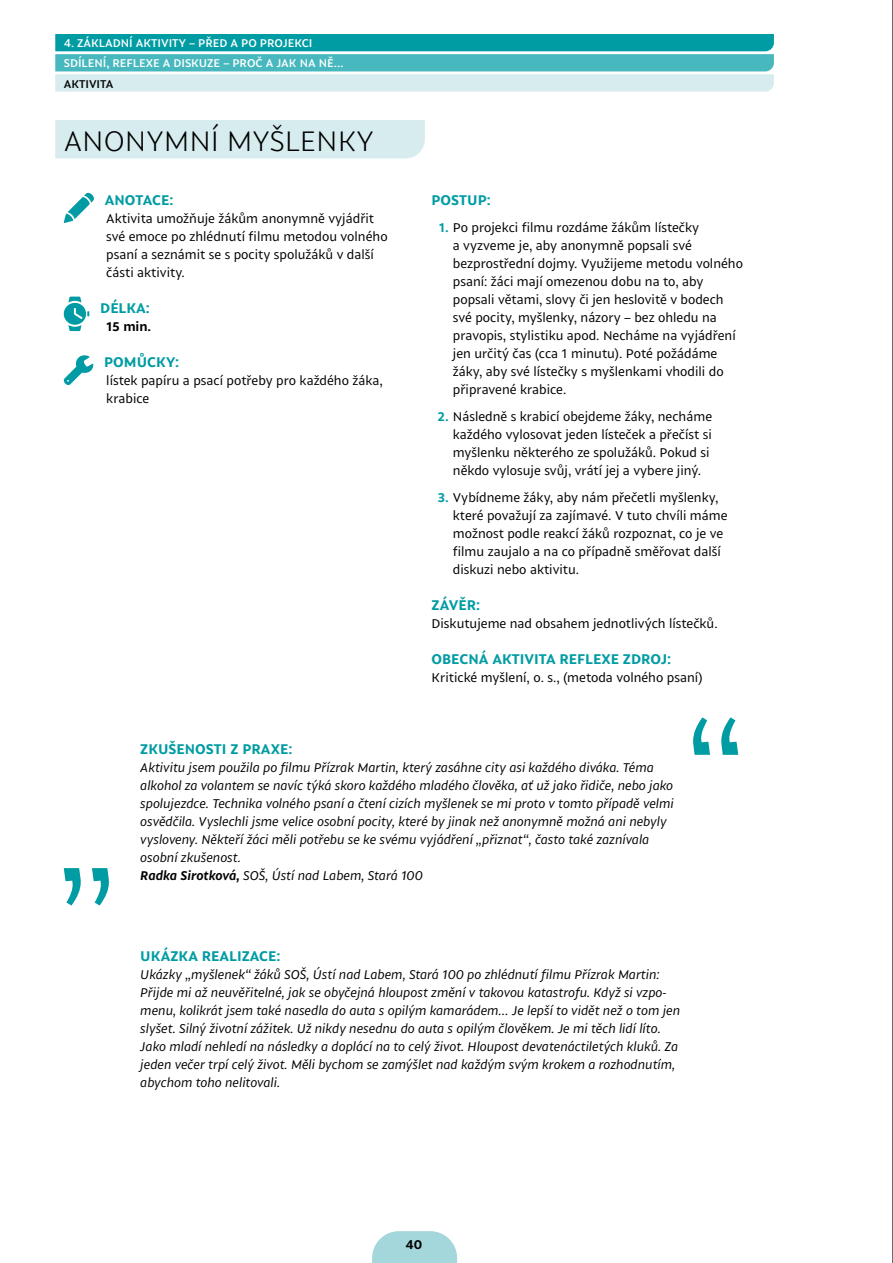
<style>
.page{position:relative;width:893px;height:1263px;background:#fff}
.page>*{position:absolute;margin:0;border:0;box-sizing:border-box;transform-origin:0 0}
.t1{font:132.3px "Sprout";color:#009ca3}
.t2{font:300 30px "Sprout";color:#000}
.t3{font:700 15px "Sprout";color:#009ca3}
.t4{font:13.5px/18px "Sprout";color:#000}
.t5{font:italic 13.5px/18px "Sprout";color:#000}
.t6{font:700 13.5px "Sprout";color:#000}
.t7{font:500 12px/20.1px "Sprout";color:#fff}
.t8{font:500 12px "Sprout";color:#000}
.s1{font-weight:700;color:#009ca3}
.s2{font-weight:700}
</style>
<div class="page">
<div style="left:55px;top:120px;width:370px;height:38px;background:#d7ecee"></div>
<svg style="left:64px;top:193px;width:30px;height:30px"></svg>
<svg style="left:64px;top:297px;width:25px;height:34px"></svg>
<svg style="left:63px;top:355px;width:30px;height:30px"></svg>
<svg style="left:372px;top:1231px;width:85px;height:32px;background:#aedbe0"></svg>
<hr style="left:892px;top:0;width:1px;height:1263px;background:#000">
<svg style="left:55px;top:34px;width:719px;height:58px;background:#70c6cb"></svg>
<p class="t7" style="left:64px;top:33px;width:281px">4. ZÁKLADNÍ AKTIVITY – PŘED A PO PROJEKCI<br>SDÍLENÍ, REFLEXE A DISKUZE – PROČ A JAK NA NĚ…</p>
<p class="t8" style="left:64px;top:76px;width:51px">AKTIVITA</p>
<h2 class="t2" style="left:64px;top:122px;width:312px">ANONYMNÍ MYŠLENKY</h2>
<p class="t3" style="left:105px;top:190px;width:70px">ANOTACE:</p>
<p class="t4" style="left:106px;top:209px;width:283px">Aktivita umožňuje žákům anonymně vyjádřit své emoce po zhlédnutí filmu metodou volného psaní a seznámit se s pocity spolužáků v další části aktivity.</p>
<p class="t3" style="left:100px;top:298px;width:51px">DÉLKA:</p>
<p class="t6" style="left:106px;top:317px;width:46px">15 min.</p>
<p class="t3" style="left:104px;top:352px;width:76px">POMŮCKY:</p>
<p class="t4" style="left:106px;top:371px;width:278px">lístek papíru a psací potřeby pro každého žáka, krabice</p>
<p class="t3" style="left:432px;top:190px;width:61px">POSTUP:</p>
<p class="t4" style="left:453px;top:218px;width:292px;text-indent:-14px"><span class="s1">1.</span> Po projekci filmu rozdáme žákům lístečky<br>a vyzveme je, aby anonymně popsali své bezprostřední dojmy. Využijeme metodu volného psaní: žáci mají omezenou dobu na to, aby popsali větami, slovy či jen heslovitě v bodech své pocity, myšlenky, názory – bez ohledu na pravopis, stylistiku apod. Necháme na vyjádření jen určitý čas (cca 1 minutu). Poté požádáme žáky, aby své lístečky s myšlenkami vhodili do připravené krabice.</p>
<p class="t4" style="left:453px;top:407px;width:261px;text-indent:-15px"><span class="s1">2.</span> Následně s krabicí obejdeme žáky, necháme každého vylosovat jeden lísteček a přečíst si myšlenku některého ze spolužáků. Pokud si někdo vylosuje svůj, vrátí jej a vybere jiný.</p>
<p class="t4" style="left:453px;top:488px;width:276px;text-indent:-15px"><span class="s1">3.</span> Vybídneme žáky, aby nám přečetli myšlenky, které považují za zajímavé. V tuto chvíli máme možnost podle reakcí žáků rozpoznat, co je ve filmu zaujalo a na co případně směřovat další diskuzi nebo aktivitu.</p>
<p class="t3" style="left:432px;top:595px;width:50px">ZÁVĚR:</p>
<p class="t4" style="left:432px;top:614px;width:288px">Diskutujeme nad obsahem jednotlivých lístečků.</p>
<p class="t3" style="left:432px;top:649px;width:241px">OBECNÁ AKTIVITA REFLEXE ZDROJ:</p>
<p class="t4" style="left:432px;top:668px;width:273px">Kritické myšlení, o. s., (metoda volného psaní)</p>
<h1 class="t1" style="left:56px;top:750px;width:62px">„</h1>
<p class="t3" style="left:140px;top:739px;width:154px">ZKUŠENOSTI Z PRAXE:</p>
<p class="t5" style="left:140px;top:758px;width:535px">Aktivitu jsem použila po filmu Přízrak Martin, který zasáhne city asi každého diváka. Téma alkohol za volantem se navíc týká skoro každého mladého člověka, ať už jako řidiče, nebo jako spolujezdce. Technika volného psaní a čtení cizích myšlenek se mi proto v tomto případě velmi osvědčila. Vyslechli jsme velice osobní pocity, které by jinak než anonymně možná ani nebyly vysloveny. Někteří žáci měli potřebu se ke svému vyjádření „přiznat“, často také zaznívala osobní zkušenost.<br><span class="s2">Radka Sirotková,</span> SOŠ, Ústí nad Labem, Stará 100</p>
<h1 class="t1" style="left:685px;top:685px;width:62px">“</h1>
<p class="t3" style="left:140px;top:946px;width:142px">UKÁZKA REALIZACE:</p>
<p class="t5" style="left:140px;top:965px;width:541px">Ukázky „myšlenek“ žáků SOŠ, Ústí nad Labem, Stará 100 po zhlédnutí filmu Přízrak Martin:<br>Přijde mi až neuvěřitelné, jak se obyčejná hloupost změní v takovou katastrofu. Když si vzpo&shy;menu, kolikrát jsem také nasedla do auta s opilým kamarádem… Je lepší to vidět než o tom jen slyšet. Silný životní zážitek. Už nikdy nesednu do auta s opilým člověkem. Je mi těch lidí líto.<br>Jako mladí nehledí na následky a doplácí na to celý život. Hloupost devatenáctiletých kluků. Za jeden večer trpí celý život. Měli bychom se zamýšlet nad každým svým krokem a rozhodnutím, abychom toho nelitovali.</p>
<p class="t6" style="left:405px;top:1235px;width:18px">40</p>
</div>
